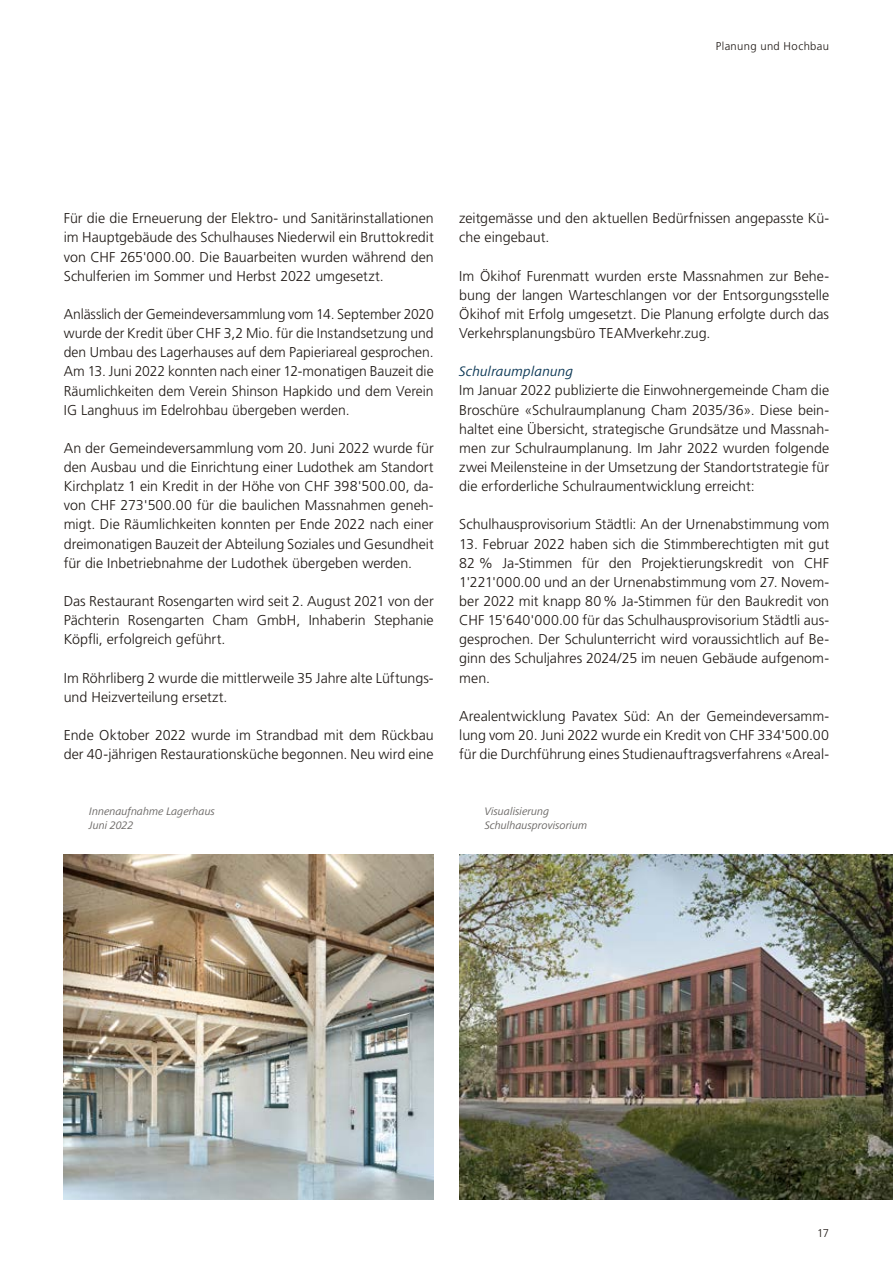
<style>
.page{position:relative;width:893px;height:1263px;background:#fff}
.page>*{position:absolute;margin:0;border:0;box-sizing:border-box;transform-origin:0 0}
.t1{font:300 14.25px/19.2px "Frutiger LT Std";color:#1e1814;text-align:justify}
.t2{font:italic 14.25px "Frutiger Next Pro";letter-spacing:.01em;color:#0a3654}
.t3{font:italic 11.25px/14.4px "Frutiger Next Pro";letter-spacing:-.005em;color:#6a6765}
.t4{font:300 11.25px "Frutiger LT Std";letter-spacing:.03em;color:#1e1814}
</style>
<div class="page">
<img style="left:64px;top:855px;width:370px;height:344px">
<img style="left:459px;top:855px;width:434px;height:344px">
<p class="t4" style="left:716px;top:40px;width:115px">Planung und Hochbau</p>
<p class="t1" style="left:64px;top:209px;width:371px">Für die die Erneuerung der Elektro- und Sanitärinstallationen im Hauptgebäude des Schulhauses Niederwil ein Bruttokredit von CHF 265'000.00. Die Bauarbeiten wurden während den Schulferien im Sommer und Herbst 2022 umgesetzt.</p>
<p class="t1" style="left:64px;top:305px;width:371px">Anlässlich der Gemeindeversammlung vom 14. September 2020 wurde der Kredit über CHF 3,2 Mio. für die Instandsetzung und den Umbau des Lagerhauses auf dem Papieriareal gesprochen.<br>Am 13. Juni 2022 konnten nach einer 12-monatigen Bauzeit die Räumlichkeiten dem Verein Shinson Hapkido und dem Verein IG Langhuus im Edelrohbau übergeben werden.</p>
<p class="t1" style="left:64px;top:439px;width:371px">An der Gemeindeversammlung vom 20. Juni 2022 wurde für den Ausbau und die Einrichtung einer Ludothek am Standort Kirchplatz 1 ein Kredit in der Höhe von CHF 398'500.00, da&shy;von CHF 273'500.00 für die baulichen Massnahmen geneh&shy;migt. Die Räumlichkeiten konnten per Ende 2022 nach einer dreimonatigen Bauzeit der Abteilung Soziales und Gesundheit für die Inbetriebnahme der Ludothek übergeben werden.</p>
<p class="t1" style="left:64px;top:592px;width:371px">Das Restaurant Rosengarten wird seit 2. August 2021 von der Pächterin Rosengarten Cham GmbH, Inhaberin Stephanie Köpfli, erfolgreich geführt.</p>
<p class="t1" style="left:64px;top:668px;width:370px">Im Röhrliberg 2 wurde die mittlerweile 35 Jahre alte Lüftungs&shy;und Heizverteilung ersetzt.</p>
<p class="t1" style="left:64px;top:726px;width:371px">Ende Oktober 2022 wurde im Strandbad mit dem Rückbau der 40-jährigen Restaurationsküche begonnen. Neu wird eine</p>
<p class="t3" style="left:89px;top:804px;width:127px">Innenaufnahme Lagerhaus<br>Juni 2022</p>
<p class="t1" style="left:459px;top:209px;width:371px">zeitgemässe und den aktuellen Bedürfnissen angepasste Kü&shy;che eingebaut.</p>
<p class="t1" style="left:459px;top:266px;width:371px">Im Ökihof Furenmatt wurden erste Massnahmen zur Behe&shy;bung der langen Warteschlangen vor der Entsorgungsstelle Ökihof mit Erfolg umgesetzt. Die Planung erfolgte durch das Verkehrsplanungsbüro TEAMverkehr.zug.</p>
<p class="t2" style="left:459px;top:363px;width:116px">Schulraumplanung</p>
<p class="t1" style="left:459px;top:381px;width:371px">Im Januar 2022 publizierte die Einwohnergemeinde Cham die Broschüre «Schulraumplanung Cham 2035/36». Diese bein&shy;haltet eine Übersicht, strategische Grundsätze und Massnah&shy;men zur Schulraumplanung. Im Jahr 2022 wurden folgende zwei Meilensteine in der Umsetzung der Standortstrategie für die erforderliche Schulraumentwicklung erreicht:</p>
<p class="t1" style="left:459px;top:515px;width:371px">Schulhausprovisorium Städtli: An der Urnenabstimmung vom</p>
<p class="t1" style="left:459px;top:534px;width:371px">13. Februar 2022 haben sich die Stimmberechtigten mit gut 82 % Ja-Stimmen für den Projektierungskredit von CHF 1'221'000.00 und an der Urnenabstimmung vom 27. Novem&shy;ber 2022 mit knapp 80% Ja-Stimmen für den Baukredit von CHF 15'640'000.00 für das Schulhausprovisorium Städtli aus&shy;gesprochen. Der Schulunterricht wird voraussichtlich auf Be&shy;ginn des Schuljahres 2024/25 im neuen Gebäude aufgenom&shy;men.</p>
<p class="t1" style="left:459px;top:706px;width:371px">Arealentwicklung Pavatex Süd: An der Gemeindeversamm&shy;lung vom 20. Juni 2022 wurde ein Kredit von CHF 334'500.00 für die Durchführung eines Studienauftragsverfahrens «Areal-</p>
<p class="t3" style="left:485px;top:804px;width:104px">Visualisierung<br>Schulhausprovisorium</p>
<p class="t4" style="left:817px;top:1227px;width:14px">17</p>
</div>
